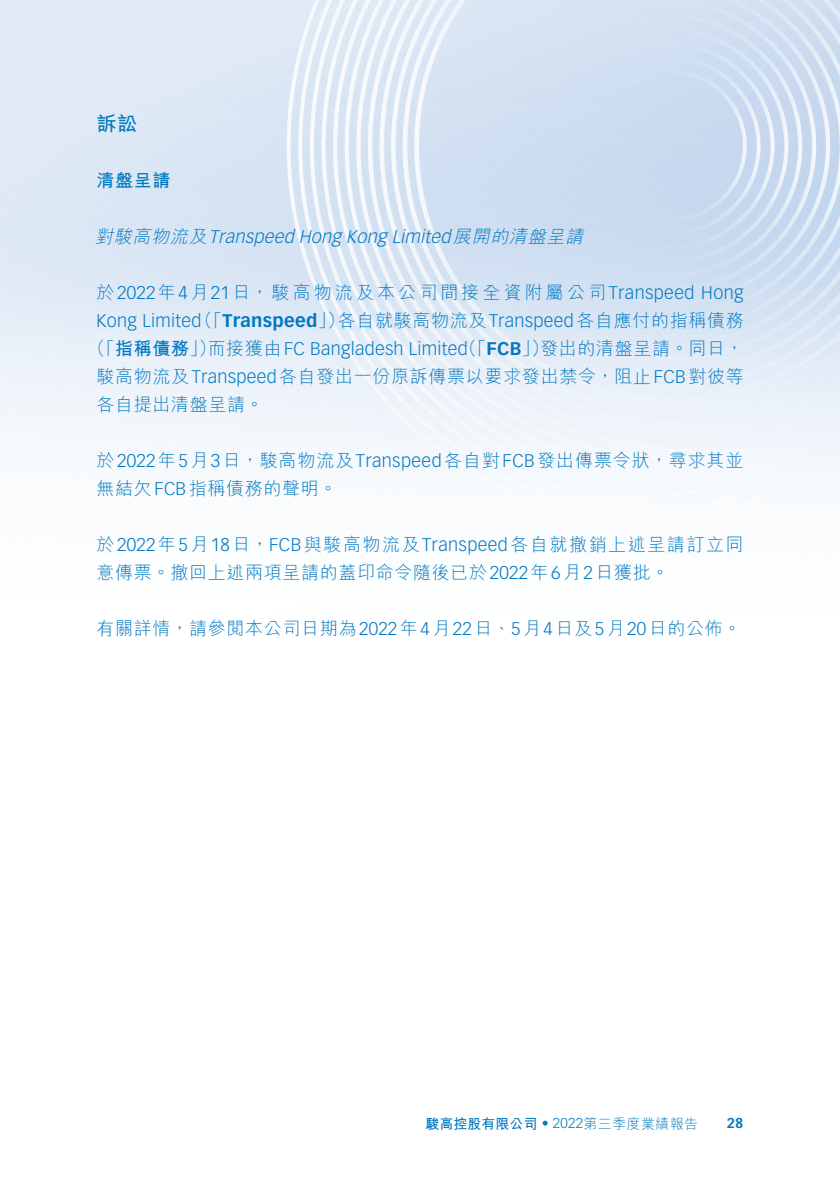
<style>
.page{position:relative;width:840px;height:1191px;background:#fff}
.page>*{position:absolute;margin:0;border:0;box-sizing:border-box;transform-origin:0 0}
._02_H2{font:700 20px "M Hei HK";color:#0079c2}
._00_txt{font:300 18px/28px "M Hei HK";letter-spacing:.035em;color:#0079c2}
._00_txt-2{font:300 18px/28px "M Hei HK";letter-spacing:.105em;color:#0079c2;text-align:right}
._04_H4{font:italic 300 18px "Vectora LT Std";color:#0079c2}
._00_txt-3{font:300 18px "Vectora LT Std";letter-spacing:.015em;color:#0079c2}
._00_txt-4{font:700 18px "Vectora LT Std";letter-spacing:.02em;color:#0079c2}
._03_H3{font:700 18px "M Hei HK";color:#0079c2}
.t1{font:700 14px "M Hei HK";color:#0079c2}
.t2{font:700 14px "Vectora LT Std";color:#0079c2}
.s1{font-family:"M Hei HK"}
.s2{font-family:"Vectora LT Std"}
.s3{font-family:"M Hei HK";font-weight:300}
.s4{font-weight:700}
.s5{font-family:"Vectora LT Std";font-weight:700}
.s6{font-family:"Frutiger LT Std";font-weight:300}
.s7{font-family:"Vectora LT Std";font-weight:300}
.s8{font-weight:300}
</style>
<div class="page">
<img style="left:0;top:0;width:839px;height:485px">
<p class="_02_H2" style="left:96px;top:109px;width:42px">訴訟</p>
<p class="_03_H3" style="left:96px;top:168px;width:76px">清盤呈請</p>
<p class="_04_H4" style="left:95px;top:226px;width:493px"><span class="s1">對駿高物流及</span> Transpeed Hong Kong Limited<span class="s1">展開的清盤呈請</span></p>
<p class="_00_txt-2" style="left:96px;top:278px;width:648px">於<span class="s2">2022</span>年<span class="s2">4</span>月<span class="s2">21</span>日，駿高物流及本公司間接全資附屬公司<span class="s2">Transpeed Hong</span>各自就駿高物流及<span class="s2">Transpeed</span>各自應付的指稱債務</p>
<p class="_00_txt-4" style="left:195px;top:310px;width:151px"><span class="s3">（「</span>Transpeed<span class="s3">」）</span></p>
<p class="_00_txt-3" style="left:96px;top:310px;width:106px">Kong Limited</p>
<p class="_00_txt" style="left:96px;top:334px;width:648px;text-indent:-9px">（「<span class="s4">指稱債務</span>」）<br>駿高物流及<span class="s2">Transpeed</span>各自發出一份原訴傳票以要求發出禁令，阻止<span class="s2">FCB</span>對彼等各自提出清盤呈請。</p>
<p class="_00_txt" style="left:96px;top:446px;width:648px">於<span class="s2">2022</span>年<span class="s2">5</span>月<span class="s2">3</span>日，駿高物流及<span class="s2">Transpeed</span>各自對<span class="s2">FCB</span>發出傳票令狀，尋求其並無結欠<span class="s2">FCB</span>指稱債務的聲明。</p>
<p class="_00_txt" style="left:96px;top:530px;width:648px">於<span class="s2">2022</span>年<span class="s2">5</span>月<span class="s2">18</span>日，<span class="s2">FCB</span>與駿高物流及<span class="s2">Transpeed</span>各自就撤銷上述呈請訂立同意傳票。撤回上述兩項呈請的蓋印命令隨後已於<span class="s2">2022</span>年<span class="s2">6</span>月<span class="s2">2</span>日獲批。</p>
<p class="_00_txt" style="left:96px;top:614px;width:645px">有關詳情，請參閱本公司日期為<span class="s2">2022</span>年<span class="s2">4</span>月<span class="s2">22</span>日、<span class="s2">5</span>月<span class="s2">4</span>日及<span class="s2">5</span>月<span class="s2">20</span>日的公佈。</p>
<p class="_00_txt" style="left:458px;top:334px;width:91px">（「<span class="s5">FCB</span>」）</p>
<p class="_00_txt" style="left:540px;top:334px;width:205px">發出的清盤呈請。同日，</p>
<p class="_00_txt-3" style="left:208px;top:338px;width:261px"><span class="s1">而接獲由</span>FC Bangladesh Limited</p>
<p class="t1" style="left:425px;top:1113px;width:274px">駿高控股有限公司 <span class="s6">•</span> <span class="s7">2022</span><span class="s8">第三季度業績報告</span></p>
<p class="t2" style="left:726px;top:1114px;width:18px">28</p>
</div>
